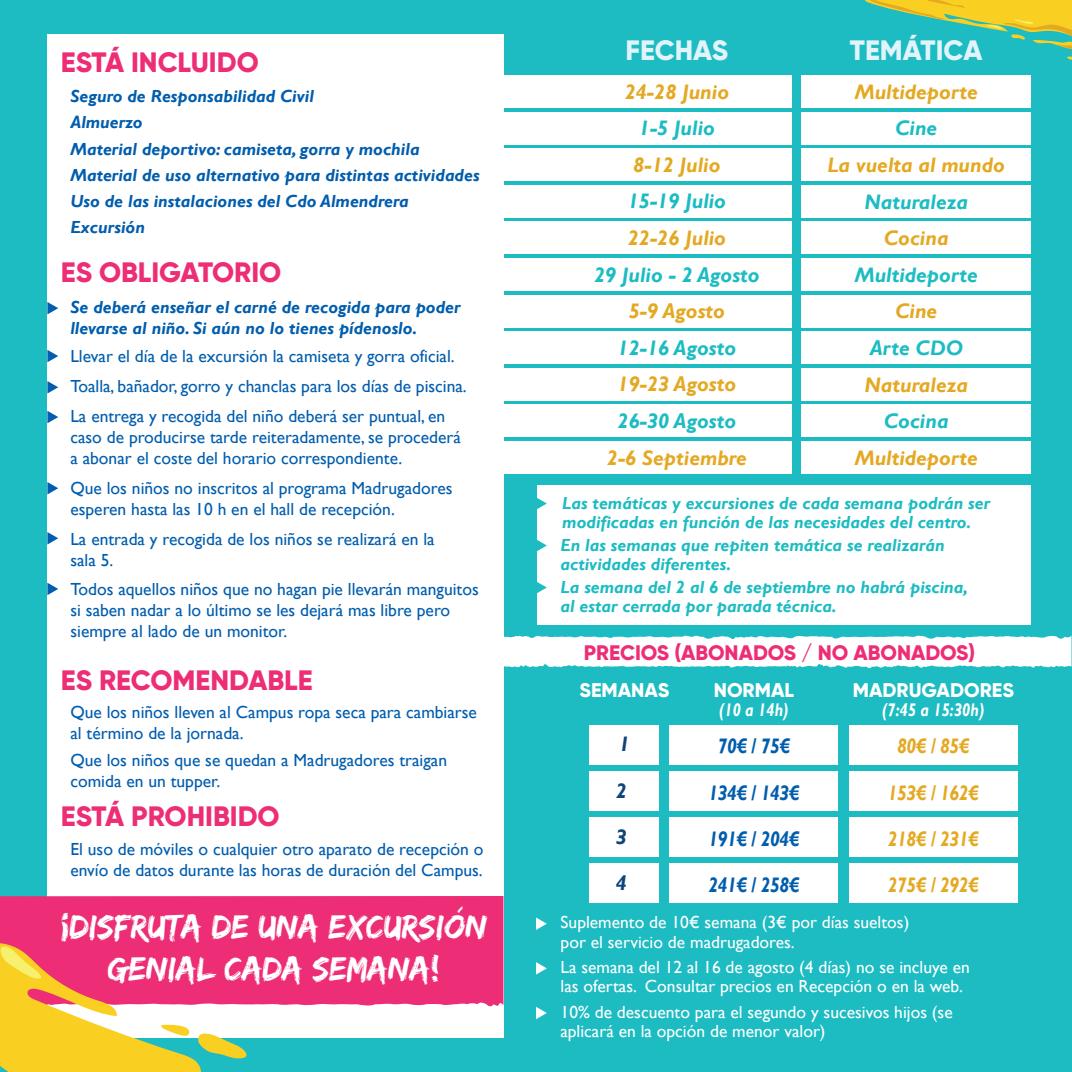
<style>
.page{position:relative;width:1072px;height:1072px;background:#fff}
.page>*{position:absolute;margin:0;border:0;box-sizing:border-box;transform-origin:0 0}
.t1{font:35px/42px "Edo";color:#fff;text-align:center}
.t2{font:800 28px "Gilroy";color:#ed2d75}
.t3{font:800 28px "Gilroy";color:#e1f4fc}
.t4{font:italic 700 21px "Gill Sans";color:#e4a923}
.t5{font:italic 700 21px "Gill Sans";color:#1cbcc2}
.t6{font:italic 700 21px "Gill Sans";letter-spacing:-.025em;color:#015dad;scale:.88 1}
.t7{font:italic 700 21px "Gill Sans";color:#e4a923;scale:.88 1}
.t8{font:800 21px "Gilroy";color:#ed2d75}
.t9{font:italic 700 21px "Gill Sans";color:#11457a}
.t10{font:800 19.78px "Gilroy";color:#fff}
.t11{font:italic 700 18.2px "Gill Sans";color:#fff;scale:.85 1}
.t12{font:17.5px/21px "Gill Sans";color:#015dad}
.t13{font:italic 700 17.5px/26.2px "Gill Sans";color:#015dad}
.t14{font:17.5px/19.2px "Gill Sans";color:#fff}
.t15{font:italic 700 17.5px/19.2px "Gill Sans";color:#1cbcc2}
</style>
<div class="page">
<div style="left:0;top:0;width:536px;height:1072px;background:#1cbcc2"></div>
<div style="left:536px;top:0;width:536px;height:1072px;background:#1cbcc2"></div>
<div style="left:47px;top:35px;width:456px;height:1002px;background:#fff"></div>
<svg style="left:47px;top:350px;width:11px;height:12px"></svg>
<svg style="left:47px;top:381px;width:11px;height:12px"></svg>
<svg style="left:47px;top:411px;width:11px;height:12px"></svg>
<svg style="left:47px;top:302px;width:11px;height:12px"></svg>
<svg style="left:47px;top:482px;width:11px;height:12px"></svg>
<svg style="left:47px;top:532px;width:11px;height:12px"></svg>
<svg style="left:47px;top:582px;width:11px;height:13px"></svg>
<div style="left:590px;top:725px;width:69px;height:39px;background:#fff"></div>
<div style="left:669px;top:725px;width:169px;height:39px;background:#fff"></div>
<div style="left:849px;top:725px;width:168px;height:39px;background:#fff"></div>
<div style="left:590px;top:771px;width:69px;height:39px;background:#fff"></div>
<div style="left:669px;top:771px;width:169px;height:39px;background:#fff"></div>
<div style="left:849px;top:771px;width:168px;height:39px;background:#fff"></div>
<div style="left:590px;top:817px;width:69px;height:40px;background:#fff"></div>
<div style="left:669px;top:817px;width:169px;height:40px;background:#fff"></div>
<div style="left:849px;top:817px;width:168px;height:40px;background:#fff"></div>
<div style="left:590px;top:863px;width:69px;height:40px;background:#fff"></div>
<div style="left:669px;top:863px;width:169px;height:40px;background:#fff"></div>
<div style="left:849px;top:863px;width:168px;height:40px;background:#fff"></div>
<svg style="left:503px;top:633px;width:568px;height:36px"></svg>
<div style="left:496px;top:75px;width:295px;height:33px;background:#fff"></div>
<div style="left:496px;top:112px;width:295px;height:32px;background:#fff"></div>
<div style="left:496px;top:149px;width:295px;height:32px;background:#fff"></div>
<div style="left:496px;top:185px;width:295px;height:32px;background:#fff"></div>
<div style="left:496px;top:222px;width:295px;height:32px;background:#fff"></div>
<div style="left:496px;top:258px;width:295px;height:33px;background:#fff"></div>
<div style="left:496px;top:295px;width:295px;height:32px;background:#fff"></div>
<div style="left:496px;top:331px;width:295px;height:33px;background:#fff"></div>
<div style="left:496px;top:368px;width:295px;height:32px;background:#fff"></div>
<div style="left:496px;top:405px;width:295px;height:32px;background:#fff"></div>
<div style="left:496px;top:441px;width:295px;height:32px;background:#fff"></div>
<div style="left:801px;top:75px;width:230px;height:33px;background:#fff"></div>
<div style="left:801px;top:112px;width:230px;height:32px;background:#fff"></div>
<div style="left:801px;top:149px;width:230px;height:32px;background:#fff"></div>
<div style="left:801px;top:185px;width:230px;height:32px;background:#fff"></div>
<div style="left:801px;top:222px;width:230px;height:32px;background:#fff"></div>
<div style="left:801px;top:258px;width:230px;height:33px;background:#fff"></div>
<div style="left:801px;top:295px;width:230px;height:32px;background:#fff"></div>
<div style="left:801px;top:331px;width:230px;height:33px;background:#fff"></div>
<div style="left:801px;top:368px;width:230px;height:32px;background:#fff"></div>
<div style="left:801px;top:405px;width:230px;height:32px;background:#fff"></div>
<div style="left:801px;top:441px;width:230px;height:32px;background:#fff"></div>
<div style="left:538px;top:485px;width:493px;height:139px;background:#fff"></div>
<svg style="left:537px;top:497px;width:10px;height:13px"></svg>
<svg style="left:537px;top:539px;width:10px;height:13px"></svg>
<svg style="left:537px;top:581px;width:10px;height:13px"></svg>
<svg style="left:536px;top:917px;width:11px;height:13px"></svg>
<svg style="left:536px;top:962px;width:11px;height:12px"></svg>
<svg style="left:536px;top:1006px;width:11px;height:13px"></svg>
<svg style="left:1067px;top:57px;width:5px;height:3px"></svg>
<svg style="left:865px;top:0;width:207px;height:50px"></svg>
<div style="left:0;top:896px;width:503px;height:111px;background:#ed2d75"></div>
<svg style="left:0;top:941px;width:251px;height:131px"></svg>
<h2 class="t2" style="left:61px;top:45px;width:199px">ESTÁ INCLUIDO</h2>
<p class="t13" style="left:70px;top:84px;width:411px">Seguro de Responsabilidad Civil<br>Almuerzo<br>Material deportivo: camiseta, gorra y mochila Material de uso alternativo para distintas actividades Uso de las instalaciones del Cdo Almendrera Excursión</p>
<h2 class="t2" style="left:61px;top:254px;width:222px">ES OBLIGATORIO</h2>
<p class="t13" style="left:70px;top:297px;width:391px;line-height:21px">Se deberá enseñar el carné de recogida para poder llevarse al niño. Si aún no lo tienes pídenoslo.</p>
<p class="t12" style="left:70px;top:342px;width:398px;line-height:29.8px">Llevar el día de la excursión la camiseta y gorra oficial.<br>Toalla, bañador, gorro y chanclas para los días de piscina.<br>La entrega y recogida del niño deberá ser puntual, en</p>
<p class="t12" style="left:70px;top:427px;width:392px">caso de producirse tarde reiteradamente, se procederá a abonar el coste del horario correspondiente.</p>
<p class="t12" style="left:70px;top:477px;width:383px">Que los niños no inscritos al programa Madrugadores esperen hasta las 10 h en el hall de recepción.</p>
<p class="t12" style="left:70px;top:528px;width:366px">La entrada y recogida de los niños se realizará en la sala 5.</p>
<p class="t12" style="left:70px;top:579px;width:410px">Todos aquellos niños que no hagan pie llevarán manguitos si saben nadar a lo último se les dejará mas libre pero siempre al lado de un monitor.</p>
<h2 class="t2" style="left:61px;top:662px;width:253px">ES RECOMENDABLE</h2>
<p class="t12" style="left:70px;top:702px;width:408px">Que los niños lleven al Campus ropa seca para cambiarse al término de la jornada.</p>
<p class="t12" style="left:70px;top:749px;width:378px">Que los niños que se quedan a Madrugadores traigan comida en un tupper.</p>
<h2 class="t2" style="left:61px;top:798px;width:220px">ESTÁ PROHIBIDO</h2>
<p class="t12" style="left:70px;top:839px;width:414px">El uso de móviles o cualquier otro aparato de recepción o envío de datos durante las horas de duración del Campus.</p>
<h1 class="t1" style="left:60px;top:904px;width:429px">¡DISFRUTA DE UNA EXCURSIÓN<br>GENIAL CADA SEMANA!</h1>
<h2 class="t3" style="left:625px;top:32px;width:104px">FECHAS</h2>
<h2 class="t3" style="left:850px;top:32px;width:134px">TEMÁTICA</h2>
<p class="t4" style="left:624px;top:79px;width:106px">24-28 Junio</p>
<p class="t5" style="left:639px;top:116px;width:78px">1-5 Julio</p>
<p class="t4" style="left:633px;top:153px;width:89px">8-12 Julio</p>
<p class="t5" style="left:627px;top:189px;width:100px">15-19 Julio</p>
<p class="t4" style="left:627px;top:226px;width:100px">22-26 Julio</p>
<p class="t5" style="left:594px;top:262px;width:167px">29 Julio - 2 Agosto</p>
<p class="t4" style="left:628px;top:299px;width:98px">5-9 Agosto</p>
<p class="t5" style="left:617px;top:335px;width:120px">12-16 Agosto</p>
<p class="t4" style="left:617px;top:372px;width:120px">19-23 Agosto</p>
<p class="t5" style="left:617px;top:409px;width:120px">26-30 Agosto</p>
<p class="t4" style="left:607px;top:445px;width:141px">2-6 Septiembre</p>
<p class="t4" style="left:854px;top:79px;width:125px">Multideporte</p>
<p class="t5" style="left:895px;top:116px;width:44px">Cine</p>
<p class="t4" style="left:827px;top:153px;width:179px">La vuelta al mundo</p>
<p class="t5" style="left:864px;top:189px;width:105px">Naturaleza</p>
<p class="t4" style="left:883px;top:226px;width:66px">Cocina</p>
<p class="t5" style="left:854px;top:262px;width:125px">Multideporte</p>
<p class="t4" style="left:895px;top:299px;width:44px">Cine</p>
<p class="t5" style="left:869px;top:336px;width:95px">Arte CDO</p>
<p class="t4" style="left:864px;top:372px;width:105px">Naturaleza</p>
<p class="t5" style="left:883px;top:409px;width:66px">Cocina</p>
<p class="t4" style="left:854px;top:445px;width:125px">Multideporte</p>
<p class="t15" style="left:562px;top:494px;width:429px">Las temáticas y excursiones de cada semana podrán ser modificadas en función de las necesidades del centro.</p>
<p class="t15" style="left:560px;top:536px;width:386px">En las semanas que repiten temática se realizarán actividades diferentes.</p>
<p class="t15" style="left:560px;top:578px;width:409px">La semana del 2 al 6 de septiembre no habrá piscina, al estar cerrada por parada técnica.</p>
<p class="t8" style="left:584px;top:639px;width:393px">PRECIOS (ABONADOS / NO ABONADOS)</p>
<p class="t10" style="left:579px;top:677px;width:91px">SEMANAS</p>
<p class="t10" style="left:713px;top:677px;width:82px">NORMAL</p>
<p class="t10" style="left:852px;top:677px;width:163px">MADRUGADORES</p>
<p class="t11" style="left:719px;top:699px;width:83px">(10 a 14h)</p>
<p class="t11" style="left:882px;top:699px;width:122px">(7:45 a 15:30h)</p>
<p class="t9" style="left:619px;top:732px;width:13px">1</p>
<p class="t6" style="left:717px;top:734px;width:84px">70€ / 75€</p>
<p class="t7" style="left:897px;top:734px;width:84px">80€ / 85€</p>
<p class="t9" style="left:616px;top:778px;width:13px">2</p>
<p class="t6" style="left:708px;top:780px;width:105px">134€ / 143€</p>
<p class="t7" style="left:887px;top:780px;width:105px">153€ / 162€</p>
<p class="t9" style="left:616px;top:824px;width:13px">3</p>
<p class="t6" style="left:708px;top:826px;width:105px">191€ / 204€</p>
<p class="t7" style="left:887px;top:826px;width:105px">218€ / 231€</p>
<p class="t9" style="left:616px;top:870px;width:13px">4</p>
<p class="t6" style="left:708px;top:873px;width:105px">241€ / 258€</p>
<p class="t7" style="left:887px;top:873px;width:105px">275€ / 292€</p>
<p class="t14" style="left:560px;top:913px;width:350px">Suplemento de 10€ semana (3€ por días sueltos) por el servicio de madrugadores.</p>
<p class="t14" style="left:560px;top:957px;width:411px">La semana del 12 al 16 de agosto (4 días) no se incluye en las ofertas. Consultar precios en Recepción o en la web.</p>
<p class="t14" style="left:560px;top:1002px;width:394px">10% de descuento para el segundo y sucesivos hijos (se aplicará en la opción de menor valor)</p>
</div>
